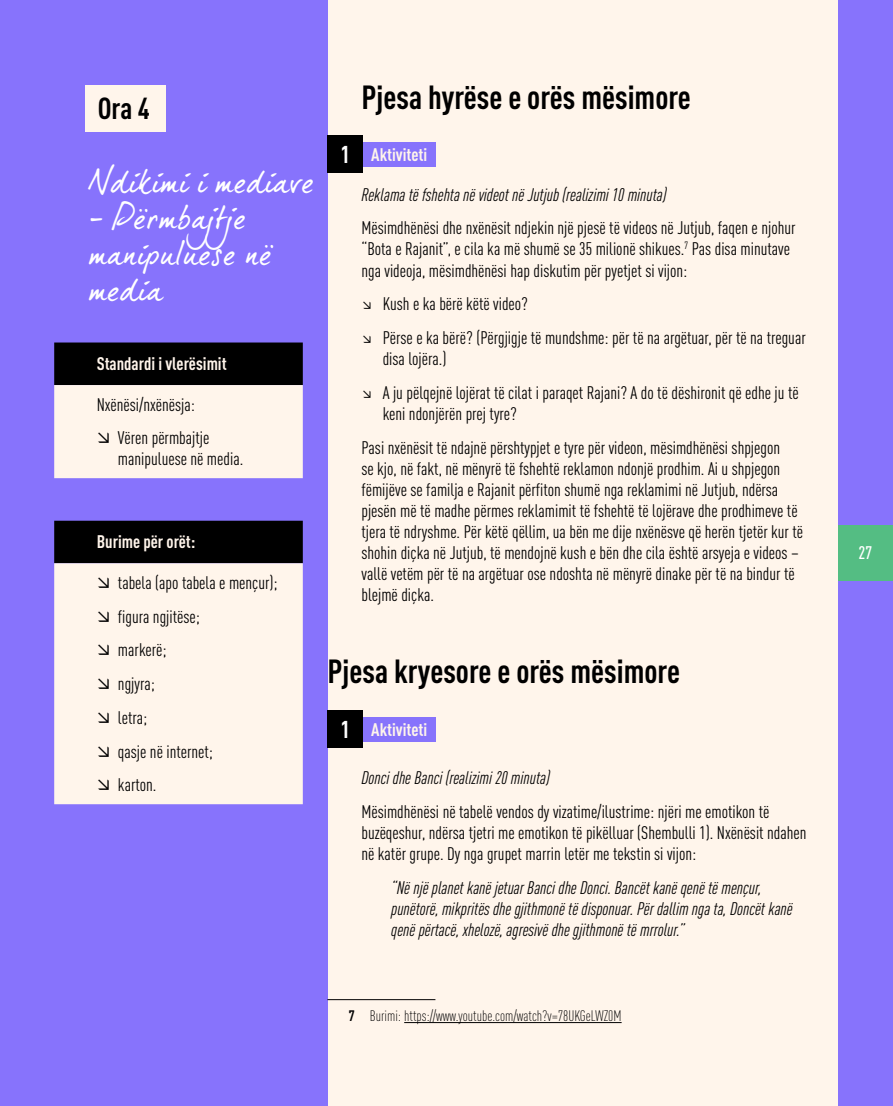
<style>
.page{position:relative;width:893px;height:1106px;background:#fff}
.page>*{position:absolute;margin:0;border:0;box-sizing:border-box;transform-origin:0 0}
.t1{font:700 condensed 33px "DIN Pro";color:#000}
.t2{font:33px/36px "dear Joe 5 CASUAL P";color:#fff}
.t3{font:700 condensed 30px "DIN Pro";color:#000}
.t4{font:condensed 18px/33.8px "DIN Pro";color:#000}
.t5{font:italic condensed 18px/21px "DIN Pro";color:#000}
.t6{font:700 condensed 18px "DIN Pro";color:#fff5eb}
.t7{font:500 condensed 18px "DIN Pro";color:#fff}
.t8{font:300 condensed 15px "DIN Pro";color:#000}
.s1{font-size:24px;color:#fff}
.s2{font-weight:700}
</style>
<div class="page">
<div style="left:327px;top:0;width:511px;height:1106px;background:#fff5eb"></div>
<div style="left:838px;top:0;width:55px;height:1106px;background:#8773fc"></div>
<div style="left:838px;top:525px;width:55px;height:55px;background:#54bd83"></div>
<div style="left:0;top:0;width:327px;height:1106px;background:#8773fc"></div>
<div style="left:327px;top:136px;width:36px;height:37px;background:#000"></div>
<div style="left:363px;top:142px;width:72px;height:25px;background:#8773fc"></div>
<div style="left:327px;top:710px;width:36px;height:37px;background:#000"></div>
<div style="left:363px;top:717px;width:72px;height:24px;background:#8773fc"></div>
<hr style="left:327px;top:999px;width:108px;height:1px;background:#000">
<hr style="left:404px;top:1022px;width:218px;height:1px;background:#000">
<div style="left:85px;top:85px;width:80px;height:47px;background:#fff5eb"></div>
<div style="left:54px;top:520px;width:249px;height:43px;background:#000"></div>
<div style="left:54px;top:563px;width:249px;height:241px;background:#fff5eb"></div>
<svg style="left:54px;top:342px;width:249px;height:136px"></svg>
<svg style="left:98px;top:577px;width:11px;height:10px"></svg>
<svg style="left:98px;top:610px;width:11px;height:11px"></svg>
<svg style="left:98px;top:644px;width:11px;height:11px"></svg>
<svg style="left:98px;top:678px;width:11px;height:11px"></svg>
<svg style="left:98px;top:712px;width:11px;height:10px"></svg>
<svg style="left:98px;top:745px;width:11px;height:11px"></svg>
<svg style="left:98px;top:779px;width:11px;height:11px"></svg>
<h2 class="t3" style="left:98px;top:86px;width:53px">Ora 4</h2>
<h1 class="t2" style="left:89px;top:162px;width:227px">Ndikimi i mediave</h1>
<h1 class="t2" style="left:89px;top:198px;width:185px">– Përmbajtje manipuluese në media</h1>
<p class="t6" style="left:97px;top:350px;width:131px">Standardi i vlerësimit</p>
<p class="t4" style="left:118px;top:386px;width:93px;text-indent:-21px">Nxënësi/nxënësja:<br>Vëren përmbajtje</p>
<p class="t4" style="left:118px;top:441px;width:127px">manipuluese në media.</p>
<p class="t6" style="left:97px;top:528px;width:100px">Burime për orët:</p>
<p class="t4" style="left:118px;top:564px;width:161px">tabela (apo tabela e mençur); figura ngjitëse;<br>markerë;<br>ngjyra;<br>letra;<br>qasje në internet;<br>karton.</p>
<h1 class="t1" style="left:361px;top:72px;width:331px">Pjesa hyrëse e orës mësimore</h1>
<p class="t6" style="left:340px;top:141px;width:88px"><span class="s1">1</span> Aktiviteti</p>
<p class="t5" style="left:361px;top:182px;width:307px">Reklama të fshehta në videot në Jutjub (realizimi 10 minuta)</p>
<p class="t4" style="left:361px;top:216px;width:436px;line-height:21px">Mësimdhënësi dhe nxënësit ndjekin një pjesë të videos në Jutjub, faqen e njohur “Bota e Rajanit”, e cila ka më shumë se 35 milionë shikues.<sup>7</sup> Pas disa minutave nga videoja, mësimdhënësi hap diskutim për pyetjet si vijon:</p>
<p class="t4" style="left:361px;top:286px;width:446px">↘ Kush e ka bërë këtë video?<br>↘ Përse e ka bërë? (Përgjigje të mundshme: për të na argëtuar, për të na treguar</p>
<p class="t4" style="left:361px;top:340px;width:439px;text-indent:21px">disa lojëra.)<br>↘ A ju pëlqejnë lojërat të cilat i paraqet Rajani? A do të dëshironit që edhe ju të</p>
<p class="t4" style="left:361px;top:395px;width:420px;text-indent:21px">keni ndonjërën prej tyre?<br>Pasi nxënësit të ndajnë përshtypjet e tyre për videon, mësimdhënësi shpjegon</p>
<p class="t4" style="left:361px;top:456px;width:443px;line-height:21.1px">se kjo, në fakt, në mënyrë të fshehtë reklamon ndonjë prodhim. Ai u shpjegon fëmijëve se familja e Rajanit përfiton shumë nga reklamimi në Jutjub, ndërsa pjesën më të madhe përmes reklamimit të fshehtë të lojërave dhe prodhimeve të tjera të ndryshme. Për këtë qëllim, ua bën me dije nxënësve që herën tjetër kur të shohin diçka në Jutjub, të mendojnë kush e bën dhe cila është arsyeja e videos – vallë vetëm për të na argëtuar ose ndoshta në mënyrë dinake për të na bindur të blejmë diçka.</p>
<h1 class="t1" style="left:327px;top:646px;width:354px">Pjesa kryesore e orës mësimore</h1>
<p class="t6" style="left:340px;top:715px;width:88px"><span class="s1">1</span> Aktiviteti</p>
<p class="t5" style="left:361px;top:766px;width:190px">Donci dhe Banci (realizimi 20 minuta)</p>
<p class="t4" style="left:361px;top:799px;width:447px;line-height:21px">Mësimdhënësi në tabelë vendos dy vizatime/ilustrime: njëri me emotikon të buzëqeshur, ndërsa tjetri me emotikon të pikëlluar (Shembulli 1). Nxënësit ndahen në katër grupe. Dy nga grupet marrin letër me tekstin si vijon:</p>
<p class="t5" style="left:391px;top:875px;width:403px">“Në një planet kanë jetuar Banci dhe Donci. Bancët kanë qenë të mençur, punëtorë, mikpritës dhe gjithmonë të disponuar. Për dallim nga ta, Doncët kanë qenë përtacë, xhelozë, agresivë dhe gjithmonë të mrrolur.”</p>
<p class="t8" style="left:349px;top:1005px;width:274px"><span class="s2">7</span> Burimi: https://www.youtube.com/watch?v=78UKGeLWZ0M</p>
<p class="t7" style="left:858px;top:539px;width:15px">27</p>
</div>
